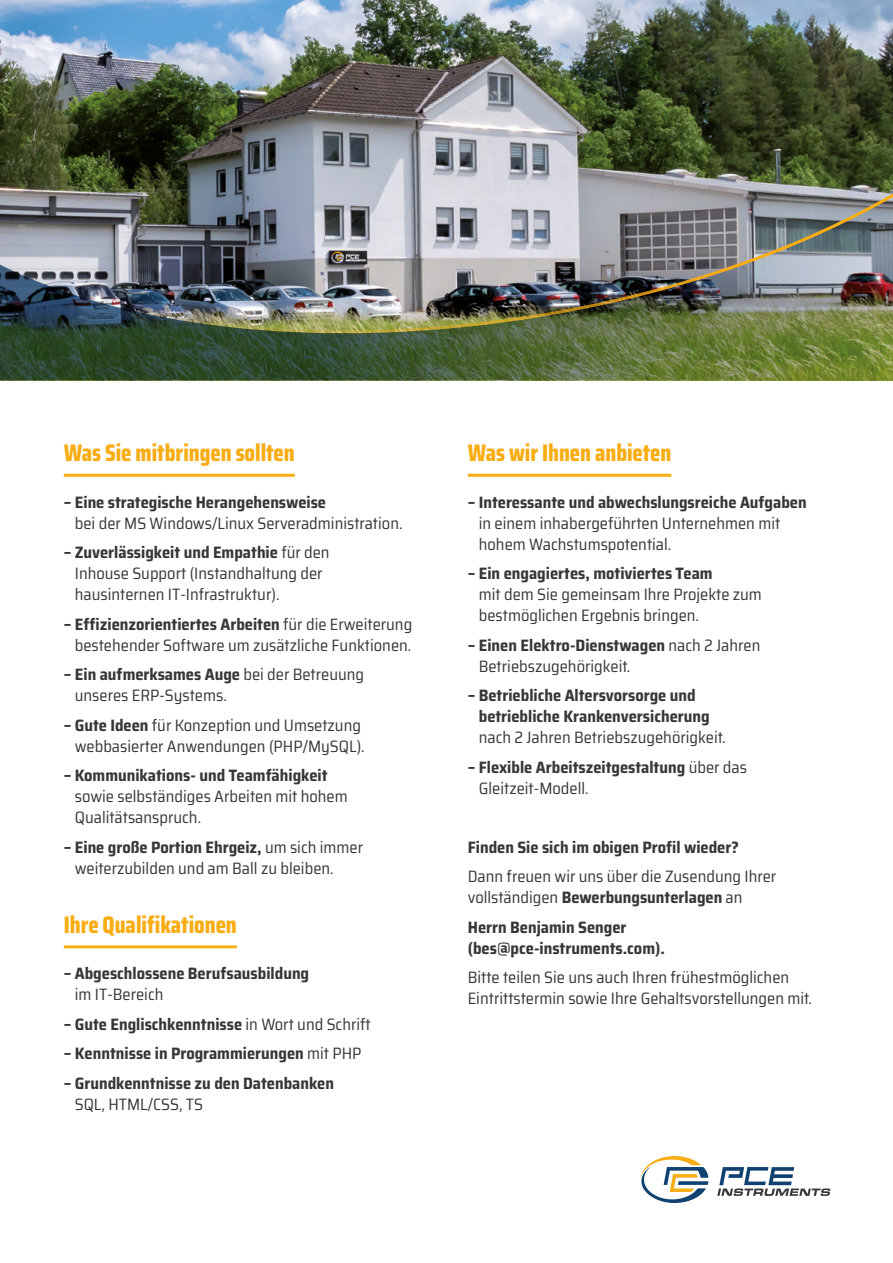
<style>
.page{position:relative;width:893px;height:1263px;background:#fff}
.page>*{position:absolute;margin:0;border:0;box-sizing:border-box;transform-origin:0 0}
.t1{font:800 24px "Saira Condensed";color:#f9ad15}
.t2{font:semi-condensed 16.5px/21px "Saira";color:#373737}
.t3{font:700 semi-condensed 16.5px/21px "Saira";color:#373737}
.s1{font-weight:700}
.s2{font-weight:400}
</style>
<div class="page">
<img style="left:0;top:0;width:893px;height:170px">
<svg style="left:717px;top:1167px;width:113px;height:29px"></svg>
<svg style="left:641px;top:1156px;width:67px;height:47px"></svg>
<img style="left:0;top:170px;width:893px;height:210px">
<hr style="left:468px;top:474px;width:203px;height:3px;background:#f9ad15">
<hr style="left:64px;top:474px;width:231px;height:3px;background:#f9ad15">
<hr style="left:64px;top:945px;width:173px;height:3px;background:#f9ad15">
<h1 class="t1" style="left:64px;top:434px;width:232px">Was Sie mitbringen sollten</h1>
<p class="t3" style="left:64px;top:491px;width:264px">– Eine strategische Herangehensweise</p>
<p class="t2" style="left:75px;top:512px;width:329px">bei der MS Windows/Linux Serveradministration.</p>
<p class="t2" style="left:75px;top:541px;width:256px;text-indent:-11px"><span class="s1">– Zuverlässigkeit und Empathie</span> für den<br>Inhouse Support (Instandhaltung der hausinternen IT-Infrastruktur).</p>
<p class="t2" style="left:64px;top:613px;width:350px;text-align:right"><span class="s1">– Effizienzorientiertes Arbeiten</span> für die Erweiterung bestehender Software um zusätzliche Funktionen.</p>
<p class="t2" style="left:75px;top:663px;width:291px;text-indent:-11px"><span class="s1">– Ein aufmerksames Auge</span> bei der Betreuung unseres ERP-Systems.</p>
<p class="t2" style="left:64px;top:714px;width:302px;text-align:right"><span class="s1">– Gute Ideen</span> für Konzeption und Umsetzung webbasierter Anwendungen (PHP/MySQL).</p>
<p class="t3" style="left:64px;top:765px;width:265px">– Kommunikations- und Teamfähigkeit</p>
<p class="t2" style="left:75px;top:785px;width:274px">sowie selbständiges Arbeiten mit hohem<br>Qualitätsanspruch.</p>
<p class="t2" style="left:75px;top:836px;width:290px;text-indent:-11px"><span class="s1">– Eine große Portion Ehrgeiz,</span> um sich immer weiterzubilden und am Ball zu bleiben.</p>
<h1 class="t1" style="left:64px;top:906px;width:174px">Ihre Qualifikationen</h1>
<p class="t3" style="left:64px;top:963px;width:247px">– Abgeschlossene Berufsausbildung</p>
<p class="t2" style="left:75px;top:983px;width:90px">im IT-Bereich</p>
<p class="t3" style="left:64px;top:1013px;width:309px">– Gute Englischkenntnisse <span class="s2">in Wort und Schrift</span></p>
<p class="t3" style="left:64px;top:1043px;width:299px">– Kenntnisse in Programmierungen <span class="s2">mit PHP</span></p>
<p class="t3" style="left:64px;top:1072px;width:272px">– Grundkenntnisse zu den Datenbanken</p>
<p class="t2" style="left:75px;top:1093px;width:130px">SQL, HTML/CSS, TS</p>
<h1 class="t1" style="left:468px;top:434px;width:205px">Was wir Ihnen anbieten</h1>
<p class="t3" style="left:468px;top:491px;width:340px">– Interessante und abwechslungsreiche Aufgaben</p>
<p class="t2" style="left:479px;top:512px;width:303px">in einem inhabergeführten Unternehmen mit hohem Wachstumspotential.</p>
<p class="t3" style="left:468px;top:563px;width:246px">– Ein engagiertes, motiviertes Team</p>
<p class="t2" style="left:479px;top:583px;width:285px">mit dem Sie gemeinsam Ihre Projekte zum bestmöglichen Ergebnis bringen.</p>
<p class="t2" style="left:479px;top:634px;width:283px;text-indent:-11px"><span class="s1">– Einen Elektro-Dienstwagen</span> nach 2 Jahren<br>Betriebszugehörigkeit.</p>
<p class="t3" style="left:479px;top:685px;width:232px;text-indent:-11px">– Betriebliche Altersvorsorge und betriebliche Krankenversicherung</p>
<p class="t2" style="left:479px;top:726px;width:248px">nach 2 Jahren Betriebszugehörigkeit.</p>
<p class="t3" style="left:479px;top:756px;width:270px;text-indent:-11px">– Flexible Arbeitszeitgestaltung <span class="s2">über das<br>Gleitzeit-Modell.</span></p>
<p class="t3" style="left:468px;top:836px;width:273px">Finden Sie sich im obigen Profil wieder?</p>
<p class="t2" style="left:468px;top:865px;width:310px">Dann freuen wir uns über die Zusendung Ihrer vollständigen <span class="s1">Bewerbungsunterlagen</span> an</p>
<p class="t3" style="left:468px;top:916px;width:199px">Herrn Benjamin Senger (bes@pce-instruments.com).</p>
<p class="t2" style="left:468px;top:966px;width:346px">Bitte teilen Sie uns auch Ihren frühestmöglichen<br>Eintrittstermin sowie Ihre Gehaltsvorstellungen mit.</p>
</div>
